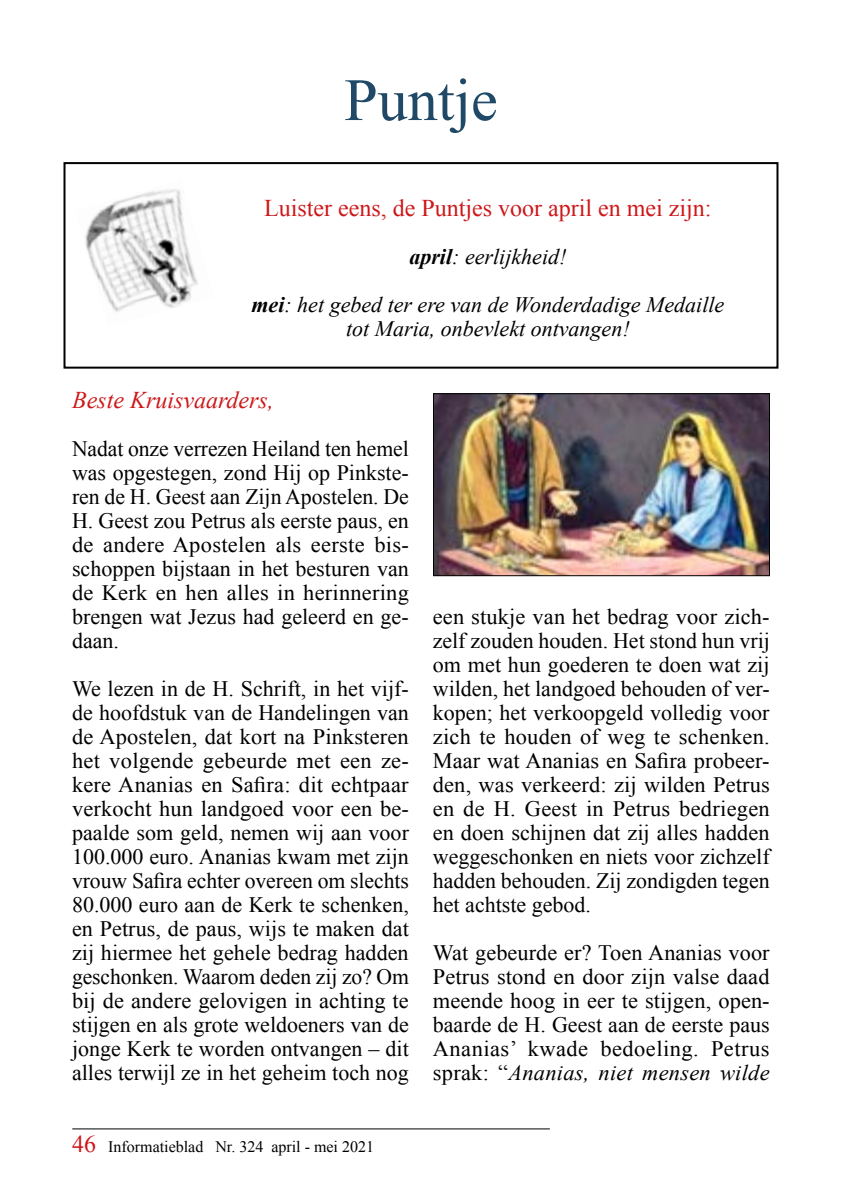
<style>
.page{position:relative;width:842px;height:1191px;background:#fff}
.page>*{position:absolute;margin:0;border:0;box-sizing:border-box;transform-origin:0 0}
.t1{font:60px "Times New Roman";color:#1f4966}
.t2{font:24px "Times New Roman";color:#cd1719}
.t3{font:italic 24px "Times New Roman";color:#cd1719}
.t4{font:22px/24px "Times New Roman";color:#000;text-align:justify}
.t5{font:italic 22px/48px "Times New Roman";color:#000;text-align:center}
.t6{font:16px "Times New Roman";color:#000}
.s1{font-weight:700}
.s2{font-size:24px;color:#cd1719}
.s3{font-style:italic}
</style>
<div class="page">
<hr style="left:72px;top:1128px;width:478px;height:1px;background:#000">
<img style="left:85px;top:189px;width:113px;height:123px">
<div style="left:63px;top:162px;width:715px;height:207px;border:2px solid #000"></div>
<img style="left:435px;top:395px;width:333px;height:179px">
<div style="left:433px;top:393px;width:337px;height:183px;border:1px solid #000"></div>
<h1 class="t1" style="left:344px;top:60px;width:155px">Puntje</h1>
<p class="t2" style="left:264px;top:192px;width:449px">Luister eens, de Puntjes voor april en mei zijn:</p>
<p class="t5" style="left:251px;top:232px;width:474px"><span class="s1">april</span>: eerlijkheid!<br><span class="s1">mei</span>: het gebed ter ere van de Wonderdadige Medaille</p>
<p class="t5" style="left:346px;top:304px;width:285px">tot Maria, onbevlekt ontvangen!</p>
<p class="t3" style="left:72px;top:383px;width:203px">Beste Kruisvaarders,</p>
<p class="t4" style="left:72px;top:436px;width:338px">Nadat onze verrezen Heiland ten hemel was opgestegen, zond Hij op Pinkste&shy;ren de H. Geest aan Zijn Apostelen. De H. Geest zou Petrus als eerste paus, en de andere Apostelen als eerste bis&shy;schoppen bijstaan in het besturen van de Kerk en hen alles in herinnering brengen wat Jezus had geleerd en ge&shy;daan.</p>
<p class="t4" style="left:72px;top:676px;width:338px">We lezen in de H. Schrift, in het vijf&shy;de hoofdstuk van de Handelingen van de Apostelen, dat kort na Pinksteren het volgende gebeurde met een ze&shy;kere Ananias en Safira: dit echtpaar verkocht hun landgoed voor een be&shy;paalde som geld, nemen wij aan voor 100.000 euro. Ananias kwam met zijn vrouw Safira echter overeen om slechts 80.000 euro aan de Kerk te schenken, en Petrus, de paus, wijs te maken dat zij hiermee het gehele bedrag hadden geschonken. Waarom deden zij zo? Om bij de andere gelovigen in achting te stijgen en als grote weldoeners van de jonge Kerk te worden ontvangen – dit alles terwijl ze in het geheim toch nog</p>
<p class="t6" style="left:72px;top:1135px;width:303px"><span class="s2">46</span> Informatieblad Nr. 324 april - mei 2021</p>
<p class="t4" style="left:433px;top:604px;width:339px">een stukje van het bedrag voor zich&shy;zelf zouden houden. Het stond hun vrij om met hun goederen te doen wat zij wilden, het landgoed behouden of ver&shy;kopen; het verkoopgeld volledig voor zich te houden of weg te schenken.<br>Maar wat Ananias en Safira probeer&shy;den, was verkeerd: zij wilden Petrus en de H. Geest in Petrus bedriegen en doen schijnen dat zij alles hadden weggeschonken en niets voor zichzelf hadden behouden. Zij zondigden tegen het achtste gebod.</p>
<p class="t4" style="left:433px;top:940px;width:338px">Wat gebeurde er? Toen Ananias voor Petrus stond en door zijn valse daad meende hoog in eer te stijgen, open&shy;baarde de H. Geest aan de eerste paus Ananias’ kwade bedoeling. Petrus sprak: “<span class="s3">Ananias, niet mensen wilde</span></p>
</div>
